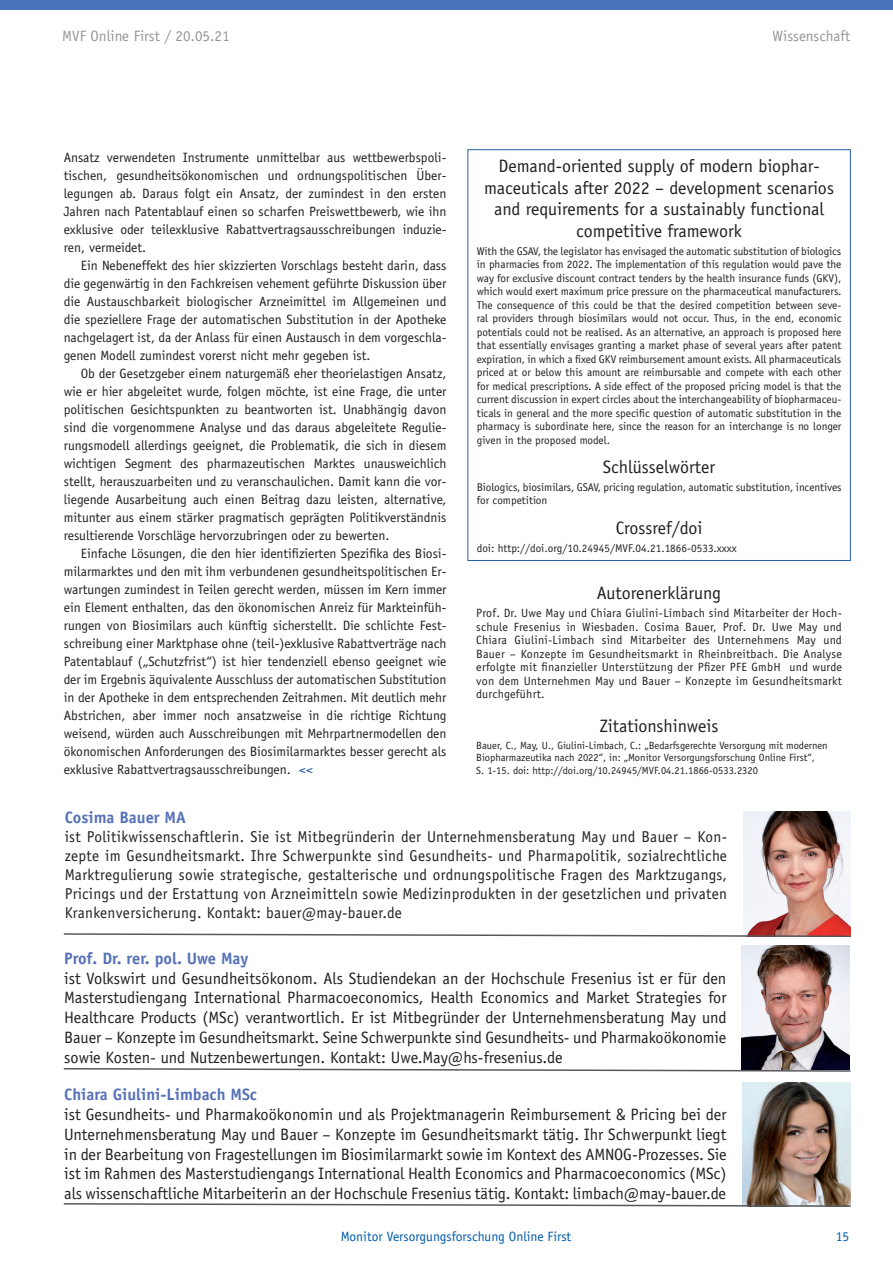
<style>
.page{position:relative;width:893px;height:1263px;background:#fff}
.page>*{position:absolute;margin:0;border:0;box-sizing:border-box;transform-origin:0 0}
.t1{font:18px/21.6px "Officina Sans";color:#231f20;text-align:center}
.t2{font:16.5px/19.8px "Officina Sans";letter-spacing:-.005em;color:#231f20;text-align:justify}
.t3{font:700 16.5px "Officina Sans";color:#5671b7}
.t4{font:15.75px/18.9px "Officina Sans";letter-spacing:.02em;color:#231f20;text-align:justify}
.t5{font:15px "Officina Sans";color:#939598}
.t6{font:13.5px/18px "Officina Sans";color:#231f20;text-align:justify}
.t7{font:13.5px "Officina Sans";color:#015aaa}
.t8{font:12px/13.5px "Officina Sans";letter-spacing:.02em;color:#231f20;text-align:justify}
.t9{font:11.25px/13.5px "Officina Sans";letter-spacing:-.005em;color:#231f20;text-align:justify}
.t10{font:10.5px/12.6px "Officina Sans";color:#231f20}
.s1{color:#275caa}
</style>
<div class="page">
<div style="left:0;top:0;width:893px;height:10px;background:#4b75ba"></div>
<div style="left:467px;top:149px;width:384px;height:412px;border:1px solid #275caa"></div>
<img style="left:743px;top:811px;width:107px;height:121px">
<img style="left:742px;top:945px;width:107px;height:122px">
<img style="left:742px;top:1082px;width:108px;height:120px">
<svg style="left:63px;top:932px;width:788px;height:5px"></svg>
<svg style="left:63px;top:1202px;width:788px;height:5px"></svg>
<svg style="left:63px;top:1067px;width:788px;height:5px"></svg>
<p class="t5" style="left:62px;top:27px;width:169px">MVF Online First / 20.05.21</p>
<p class="t5" style="left:773px;top:27px;width:79px">Wissenschaft</p>
<p class="t6" style="left:64px;top:148px;width:384px">Ansatz verwendeten Instrumente unmittelbar aus wettbewerbspoli&shy;tischen, gesundheitsökonomischen und ordnungspolitischen Über&shy;legungen ab. Daraus folgt ein Ansatz, der zumindest in den ersten Jahren nach Patentablauf einen so scharfen Preiswettbewerb, wie ihn exklusive oder teilexklusive Rabattvertragsausschreibungen induzie&shy;ren, vermeidet.</p>
<p class="t6" style="left:64px;top:256px;width:384px;text-indent:17px">Ein Nebeneffekt des hier skizzierten Vorschlags besteht darin, dass die gegenwärtig in den Fachkreisen vehement geführte Diskussion über die Austauschbarkeit biologischer Arzneimittel im Allgemeinen und die speziellere Frage der automatischen Substitution in der Apotheke nachgelagert ist, da der Anlass für einen Austausch in dem vorgeschla&shy;genen Modell zumindest vorerst nicht mehr gegeben ist.</p>
<p class="t6" style="left:64px;top:364px;width:384px;text-indent:17px">Ob der Gesetzgeber einem naturgemäß eher theorielastigen Ansatz, wie er hier abgeleitet wurde, folgen möchte, ist eine Frage, die unter politischen Gesichtspunkten zu beantworten ist. Unabhängig davon sind die vorgenommene Analyse und das daraus abgeleitete Regulie&shy;rungsmodell allerdings geeignet, die Problematik, die sich in diesem wichtigen Segment des pharmazeutischen Marktes unausweichlich stellt, herauszuarbeiten und zu veranschaulichen. Damit kann die vor&shy;liegende Ausarbeitung auch einen Beitrag dazu leisten, alternative, mitunter aus einem stärker pragmatisch geprägten Politikverständnis resultierende Vorschläge hervorzubringen oder zu bewerten.</p>
<p class="t6" style="left:64px;top:544px;width:384px;text-indent:17px">Einfache Lösungen, die den hier identifizierten Spezifika des Biosi&shy;milarmarktes und den mit ihm verbundenen gesundheitspolitischen Er&shy;wartungen zumindest in Teilen gerecht werden, müssen im Kern immer ein Element enthalten, das den ökonomischen Anreiz für Markteinfüh&shy;rungen von Biosimilars auch künftig sicherstellt. Die schlichte Fest&shy;schreibung einer Marktphase ohne (teil-)exklusive Rabattverträge nach Patentablauf („Schutzfrist“) ist hier tendenziell ebenso geeignet wie der im Ergebnis äquivalente Ausschluss der automatischen Substitution in der Apotheke in dem entsprechenden Zeitrahmen. Mit deutlich mehr Abstrichen, aber immer noch ansatzweise in die richtige Richtung weisend, würden auch Ausschreibungen mit Mehrpartnermodellen den ökonomischen Anforderungen des Biosimilarmarktes besser gerecht als exklusive Rabattvertragsausschreibungen. <span class="s1">&lt;&lt;</span></p>
<h1 class="t1" style="left:484px;top:155px;width:351px">Demand-oriented supply of modern biophar&shy;maceuticals after 2022 – development scenarios and requirements for a sustainably functional competitive framework</h1>
<p class="t9" style="left:477px;top:244px;width:366px">With the GSAV, the legislator has envisaged the automatic substitution of biologics in pharmacies from 2022. The implementation of this regulation would pave the way for exclusive discount contract tenders by the health insurance funds (GKV), which would exert maximum price pressure on the pharmaceutical manufacturers.<br>The consequence of this could be that the desired competition between seve&shy;ral providers through biosimilars would not occur. Thus, in the end, economic potentials could not be realised. As an alternative, an approach is proposed here that essentially envisages granting a market phase of several years after patent expiration, in which a fixed GKV reimbursement amount exists. All pharmaceuticals priced at or below this amount are reimbursable and compete with each other for medical prescriptions. A side effect of the proposed pricing model is that the current discussion in expert circles about the interchangeability of biopharmaceu&shy;ticals in general and the more specific question of automatic substitution in the pharmacy is subordinate here, since the reason for an interchange is no longer given in the proposed model.</p>
<h1 class="t1" style="left:603px;top:456px;width:114px">Schlüsselwörter</h1>
<p class="t9" style="left:477px;top:480px;width:366px">Biologics, biosimilars, GSAV, pricing regulation, automatic substitution, incentives for competition</p>
<h1 class="t1" style="left:616px;top:517px;width:88px">Crossref/doi</h1>
<p class="t9" style="left:477px;top:541px;width:262px">doi: http://doi.org/10.24945/MVF.04.21.1866-0533.xxxx</p>
<h1 class="t1" style="left:597px;top:582px;width:126px">Autorenerklärung</h1>
<p class="t8" style="left:476px;top:606px;width:367px">Prof. Dr. Uwe May und Chiara Giulini-Limbach sind Mitarbeiter der Hoch&shy;schule Fresenius in Wiesbaden. Cosima Bauer, Prof. Dr. Uwe May und Chiara Giulini-Limbach sind Mitarbeiter des Unternehmens May und Bauer – Konzepte im Gesundheitsmarkt in Rheinbreitbach. Die Analyse erfolgte mit finanzieller Unterstützung der Pfizer PFE GmbH und wurde von dem Unternehmen May und Bauer – Konzepte im Gesundheitsmarkt durchgeführt.</p>
<h1 class="t1" style="left:600px;top:715px;width:120px">Zitationshinweis</h1>
<p class="t10" style="left:476px;top:739px;width:353px">Bauer, C., May, U., Giulini-Limbach, C.: „Bedarfsgerechte Versorgung mit modernen<br>Biopharmazeutika nach 2022“, in: „Monitor Versorgungsforschung Online First“,<br>S. 1-15. doi: http://doi.org/10.24945/MVF.04.21.1866-0533.2320</p>
<p class="t3" style="left:65px;top:807px;width:123px">Cosima Bauer MA</p>
<p class="t4" style="left:65px;top:827px;width:664px">ist Politikwissenschaftlerin. Sie ist Mitbegründerin der Unternehmensberatung May und Bauer – Kon&shy;zepte im Gesundheitsmarkt. Ihre Schwerpunkte sind Gesundheits- und Pharmapolitik, sozialrechtliche Marktregulierung sowie strategische, gestalterische und ordnungspolitische Fragen des Marktzugangs, Pricings und der Erstattung von Arzneimitteln sowie Medizinprodukten in der gesetzlichen und privaten Krankenversicherung. Kontakt: bauer@may-bauer.de</p>
<p class="t3" style="left:64px;top:948px;width:186px">Prof. Dr. rer. pol. Uwe May</p>
<p class="t2" style="left:64px;top:968px;width:664px">ist Volkswirt und Gesundheitsökonom. Als Studiendekan an der Hochschule Fresenius ist er für den Masterstudiengang International Pharmacoeconomics, Health Economics and Market Strategies for Healthcare Products (MSc) verantwortlich. Er ist Mitbegründer der Unternehmensberatung May und Bauer – Konzepte im Gesundheitsmarkt. Seine Schwerpunkte sind Gesundheits- und Pharmakoökonomie sowie Kosten- und Nutzenbewertungen. Kontakt: Uwe.May@hs-fresenius.de</p>
<p class="t3" style="left:64px;top:1084px;width:194px">Chiara Giulini-Limbach MSc</p>
<p class="t2" style="left:64px;top:1104px;width:664px">ist Gesundheits- und Pharmakoökonomin und als Projektmanagerin Reimbursement &amp; Pricing bei der Unternehmensberatung May und Bauer – Konzepte im Gesundheitsmarkt tätig. Ihr Schwerpunkt liegt in der Bearbeitung von Fragestellungen im Biosimilarmarkt sowie im Kontext des AMNOG-Prozesses. Sie ist im Rahmen des Masterstudiengangs International Health Economics and Pharmacoeconomics (MSc) als wissenschaftliche Mitarbeiterin an der Hochschule Fresenius tätig. Kontakt: limbach@may-bauer.de</p>
<p class="t7" style="left:341px;top:1228px;width:232px">Monitor Versorgungsforschung Online First</p>
<p class="t7" style="left:836px;top:1228px;width:15px">15</p>
</div>
